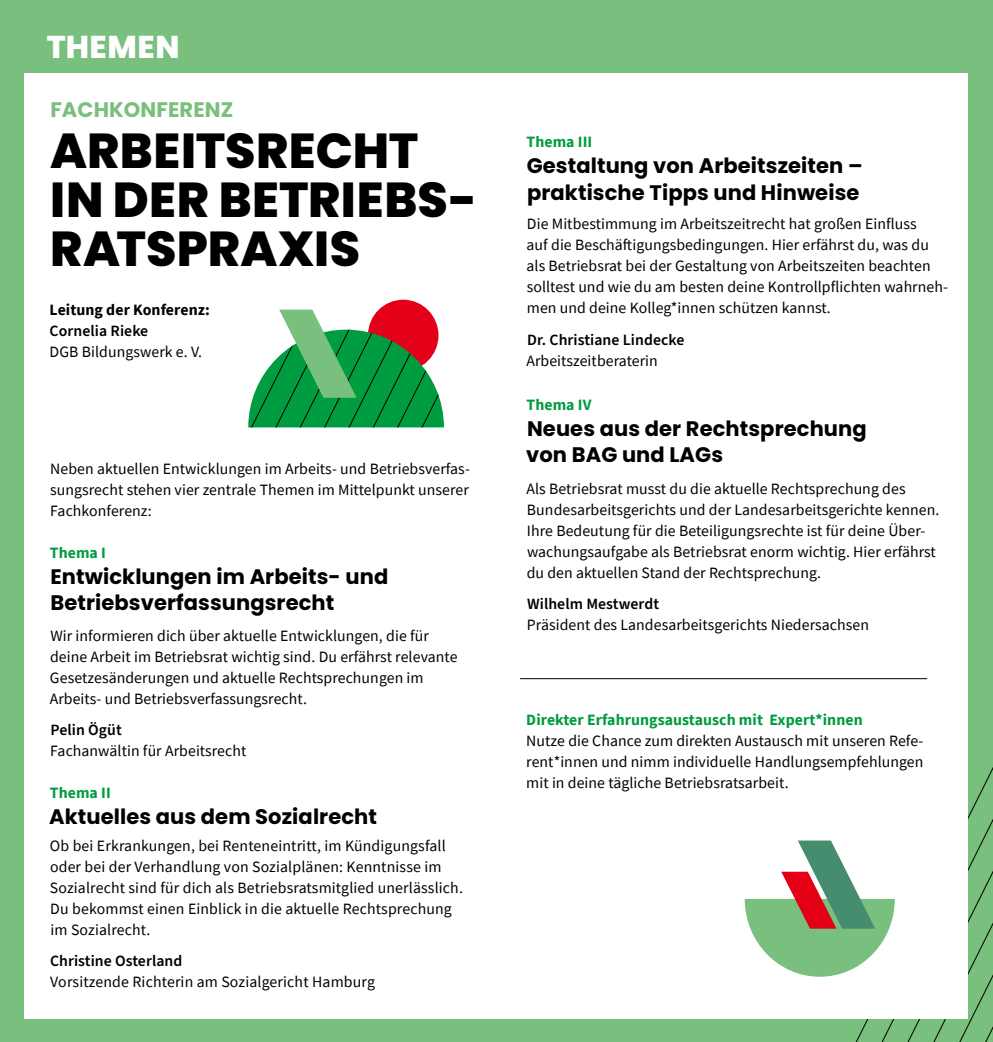
<style>
.page{position:relative;width:993px;height:1042px;background:#fff}
.page>*{position:absolute;margin:0;border:0;box-sizing:border-box;transform-origin:0 0}
.t1{font:800 49px/49px "Poppins";letter-spacing:.005em;color:#000}
.t2{font:800 31.5px "Poppins";letter-spacing:.015em;color:#fff}
.t3{font:700 21px/26.2px "Poppins";letter-spacing:.005em;color:#000}
.Copy_9_12{font:700 21px "Poppins";letter-spacing:.005em;color:#79bf7d}
.Copy_9_12-2{font:15.75px/21px "Source Sans Pro";letter-spacing:.005em;color:#000}
.Copy_9_12-3{font:600 15.75px "Source Sans Pro";letter-spacing:.005em;color:#000}
.Copy_9_12-4{font:700 15.75px "Source Sans Pro";letter-spacing:.005em;color:#009c40}
.Copy_9_12-5{font:700 15.75px "Source Sans Pro";letter-spacing:.005em;color:#000}
.s1{font-weight:600}
.s2{font-weight:700;color:#009c40}
</style>
<div class="page">
<div style="left:0;top:0;width:992px;height:1042px;background:#79bf7d"></div>
<svg style="left:855px;top:74px;width:137px;height:968px"></svg>
<div style="left:25px;top:74px;width:942px;height:945px;background:#fff"></div>
<hr style="left:520px;top:678px;width:406px;height:1px;background:#000">
<div style="left:368px;top:300px;width:70px;height:71px;background:#e30018;border-radius:50%"></div>
<svg style="left:248px;top:310px;width:196px;height:117px"></svg>
<svg style="left:744px;top:840px;width:150px;height:136px"></svg>
<h3 class="t2" style="left:47px;top:29px;width:134px">THEMEN</h3>
<p class="Copy_9_12" style="left:50px;top:97px;width:184px">FACHKONFERENZ</p>
<h1 class="t1" style="left:50px;top:127px;width:428px">ARBEITSRECHT<br>IN DER BETRIEBS-<br>RATSPRAXIS</h1>
<p class="Copy_9_12-5" style="left:50px;top:299px;width:162px">Leitung der Konferenz:</p>
<p class="Copy_9_12-2" style="left:50px;top:320px;width:154px"><span class="s1">Cornelia Rieke<br></span>DGB Bildungswerk e. V.</p>
<p class="Copy_9_12-2" style="left:50px;top:458px;width:421px;text-align:justify">Neben aktuellen Entwicklungen im Arbeits- und Betriebsverfas&shy;sungsrecht stehen vier zentrale Themen im Mittelpunkt unserer Fachkonferenz:</p>
<p class="Copy_9_12-4" style="left:50px;top:542px;width:58px">Thema I</p>
<h4 class="t3" style="left:50px;top:564px;width:339px">Entwicklungen im Arbeits- und<br>Betriebsverfassungsrecht</h4>
<p class="Copy_9_12-2" style="left:50px;top:625px;width:409px">Wir informieren dich über aktuelle Entwicklungen, die für deine Arbeit im Betriebsrat wichtig sind. Du erfährst relevante Gesetzesänderungen und aktuelle Rechtsprechungen im Arbeits- und Betriebsverfassungsrecht.</p>
<p class="Copy_9_12-2" style="left:50px;top:719px;width:197px"><span class="s1">Pelin Ögüt<br></span>Fachanwältin für Arbeitsrecht</p>
<p class="Copy_9_12-4" style="left:50px;top:782px;width:62px">Thema II</p>
<h4 class="t3" style="left:49px;top:804px;width:329px">Aktuelles aus dem Sozialrecht</h4>
<p class="Copy_9_12-2" style="left:50px;top:835px;width:414px">Ob bei Erkrankungen, bei Renteneintritt, im Kündigungsfall oder bei der Verhandlung von Sozialplänen: Kenntnisse im Sozialrecht sind für dich als Betriebsratsmitglied unerlässlich.<br>Du bekommst einen Einblick in die aktuelle Rechtsprechung im Sozialrecht.</p>
<p class="Copy_9_12-3" style="left:50px;top:950px;width:134px">Christine Osterland</p>
<p class="Copy_9_12-2" style="left:50px;top:971px;width:326px">Vorsitzende Richterin am Sozialgericht Hamburg</p>
<p class="Copy_9_12-4" style="left:526px;top:131px;width:67px">Thema III</p>
<h4 class="t3" style="left:526px;top:153px;width:337px">Gestaltung von Arbeitszeiten – praktische Tipps und Hinweise</h4>
<h4 class="Copy_9_12-2" style="left:526px;top:213px;width:423px">Die Mitbestimmung im Arbeitszeitrecht hat großen Einfluss<br>auf die Beschäftigungsbedingungen. Hier erfährst du, was du als Betriebsrat bei der Gestaltung von Arbeitszeiten beachten solltest und wie du am besten deine Kontrollpflichten wahrneh&shy;men und deine Kolleg*innen schützen kannst.</h4>
<h4 class="Copy_9_12-3" style="left:527px;top:329px;width:159px">Dr. Christiane Lindecke</h4>
<h4 class="Copy_9_12-2" style="left:526px;top:350px;width:133px">Arbeitszeitberaterin</h4>
<h4 class="Copy_9_12-4" style="left:526px;top:394px;width:66px">Thema IV</h4>
<h4 class="t3" style="left:526px;top:415px;width:342px">Neues aus der Rechtsprechung von BAG und LAGs</h4>
<p class="Copy_9_12-2" style="left:526px;top:478px;width:414px">Als Betriebsrat musst du die aktuelle Rechtsprechung des Bundesarbeitsgerichts und der Landesarbeitsgerichte kennen.<br>Ihre Bedeutung für die Beteiligungsrechte ist für deine Über&shy;wachungsaufgabe als Betriebsrat enorm wichtig. Hier erfährst du den aktuellen Stand der Rechtsprechung.</p>
<p class="Copy_9_12-2" style="left:527px;top:593px;width:343px"><span class="s1">Wilhelm Mestwerdt<br></span>Präsident des Landesarbeitsgerichts Niedersachsen</p>
<p class="Copy_9_12-2" style="left:526px;top:709px;width:398px"><span class="s2">Direkter Erfahrungsaustausch mit Expert*innen<br></span>Nutze die Chance zum direkten Austausch mit unseren Refe&shy;rent*innen und nimm individuelle Handlungsempfehlungen mit in deine tägliche Betriebsratsarbeit.</p>
</div>
